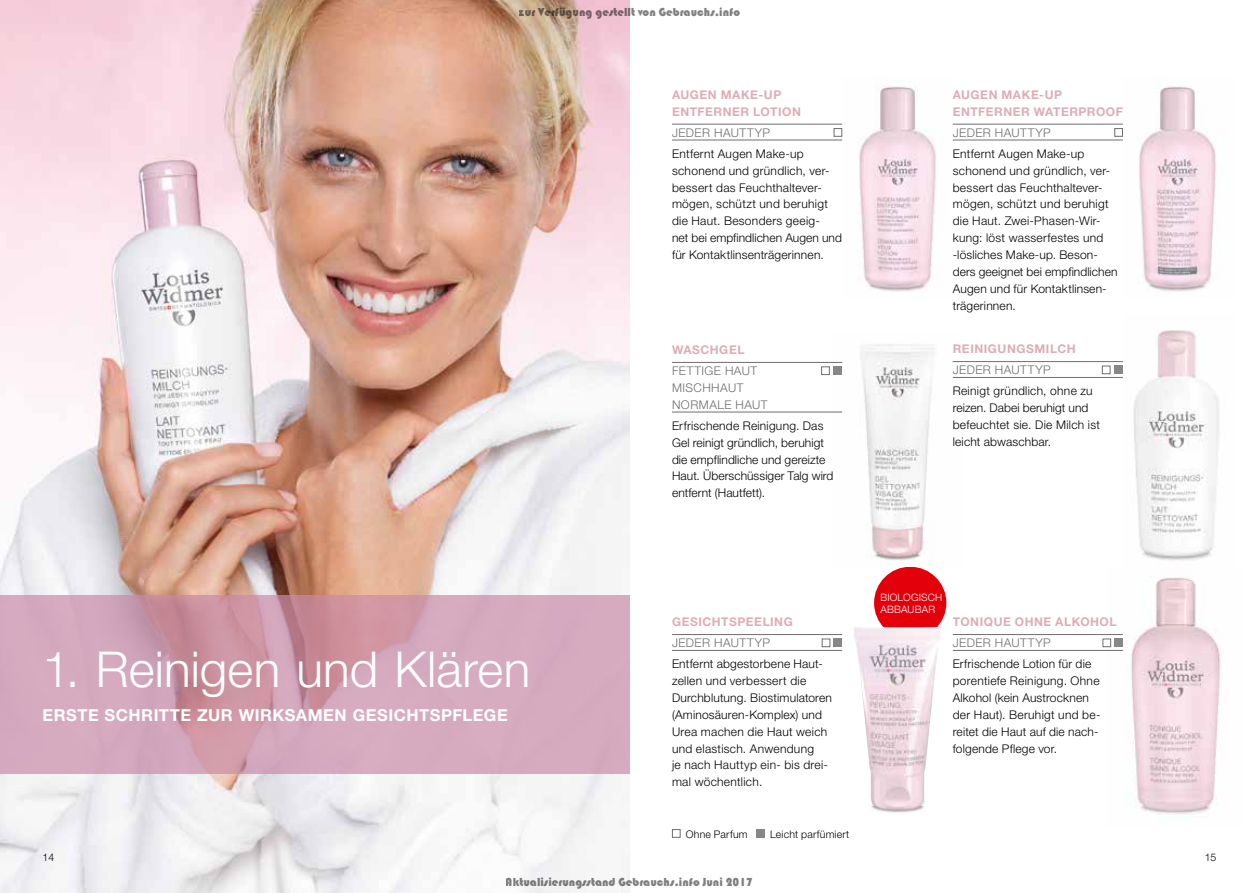
<style>
.page{position:relative;width:1259px;height:893px;background:#fff}
.page>*{position:absolute;margin:0;border:0;box-sizing:border-box;transform-origin:0 0}
.t1{font:300 49.5px "Helvetica Neue";letter-spacing:.005em;color:#fff}
.t2{font:700 16.5px "Helvetica Neue";letter-spacing:.03em;color:#fff}
.t3{font:300 12px/16.8px "Helvetica Neue";letter-spacing:.02em;color:#000}
.t4{font:700 12px/16.8px "Helvetica Neue";letter-spacing:.045em;color:#ddadb7}
.t5{font:300 12px/16.8px "Helvetica Neue";letter-spacing:.04em;color:#6e6e6e}
.t6{font:12px "Bauhaus 93";color:rgb(0 0 0/.5)}
.t7{font:300 10.5px "Helvetica Neue";letter-spacing:.02em;color:#000}
.t8{font:300 10.2px/12.3px "Helvetica Neue";letter-spacing:.02em;color:#fff}
</style>
<div class="page">
<img style="left:0;top:0;width:629px;height:893px">
<div style="left:874px;top:567px;width:72px;height:72px;background:#e3000b;border-radius:50%"></div>
<img style="left:1133px;top:330px;width:86px;height:231px">
<img style="left:833px;top:344px;width:128px;height:216px">
<img style="left:1139px;top:85px;width:77px;height:207px">
<img style="left:842px;top:85px;width:94px;height:207px">
<img style="left:1106px;top:577px;width:115px;height:237px">
<img style="left:854px;top:627px;width:87px;height:186px">
<hr style="left:672px;top:362px;width:170px;height:1px;background:#6e6e6e">
<hr style="left:672px;top:412px;width:170px;height:1px;background:#6e6e6e">
<div style="left:821px;top:366px;width:8px;height:9px;border:1px solid #6e6e6e"></div>
<div style="left:833px;top:366px;width:9px;height:9px;background:#868786"></div>
<hr style="left:672px;top:634px;width:170px;height:1px;background:#6e6e6e">
<hr style="left:672px;top:650px;width:170px;height:1px;background:#6e6e6e">
<div style="left:822px;top:639px;width:8px;height:8px;border:1px solid #6e6e6e"></div>
<div style="left:833px;top:639px;width:9px;height:8px;background:#868786"></div>
<hr style="left:952px;top:634px;width:171px;height:1px;background:#6e6e6e">
<hr style="left:952px;top:650px;width:171px;height:1px;background:#6e6e6e">
<div style="left:1102px;top:639px;width:9px;height:8px;border:1px solid #6e6e6e"></div>
<div style="left:1114px;top:639px;width:9px;height:8px;background:#868786"></div>
<hr style="left:952px;top:361px;width:171px;height:1px;background:#6e6e6e">
<hr style="left:952px;top:377px;width:171px;height:1px;background:#6e6e6e">
<div style="left:1102px;top:366px;width:8px;height:8px;border:1px solid #6e6e6e"></div>
<div style="left:1114px;top:366px;width:9px;height:8px;background:#868786"></div>
<hr style="left:952px;top:124px;width:171px;height:1px;background:#6e6e6e">
<hr style="left:952px;top:140px;width:171px;height:1px;background:#6e6e6e">
<div style="left:1114px;top:128px;width:9px;height:9px;border:1px solid #6e6e6e"></div>
<hr style="left:672px;top:124px;width:170px;height:1px;background:#6e6e6e">
<hr style="left:672px;top:140px;width:170px;height:1px;background:#6e6e6e">
<div style="left:833px;top:128px;width:9px;height:9px;border:1px solid #6e6e6e"></div>
<div style="left:672px;top:829px;width:8px;height:9px;border:1px solid #6e6e6e"></div>
<div style="left:756px;top:829px;width:9px;height:9px;background:#868786"></div>
<svg style="left:0;top:595px;width:629px;height:179px;background:#d2a3b6"></svg>
<p class="t6" style="left:519px;top:6px;width:223px">zur Verfügung gestellt von Gebrauchs.info</p>
<p class="t4" style="left:672px;top:86px;width:130px">AUGEN MAKE-UP<br>ENTFERNER LOTION</p>
<p class="t5" style="left:672px;top:124px;width:100px">JEDER HAUTTYP</p>
<p class="t3" style="left:672px;top:145px;width:171px">Entfernt Augen Make-up schonend und gründlich, ver&shy;bessert das Feuchthaltever&shy;mögen, schützt und beruhigt die Haut. Besonders geeig-<br>net bei empfindlichen Augen und für Kontaktlinsenträgerinnen.</p>
<p class="t4" style="left:672px;top:341px;width:74px">WASCHGEL</p>
<p class="t5" style="left:672px;top:362px;width:97px">FETTIGE HAUT<br>MISCHHAUT<br>NORMALE HAUT</p>
<p class="t3" style="left:672px;top:417px;width:163px">Erfrischende Reinigung. Das<br>Gel reinigt gründlich, beruhigt die empflindliche und gereizte<br>Haut. Überschüssiger Talg wird entfernt (Hautfett).</p>
<p class="t4" style="left:952px;top:86px;width:172px">AUGEN MAKE-UP<br>ENTFERNER WATERPROOF</p>
<p class="t5" style="left:952px;top:124px;width:100px">JEDER HAUTTYP</p>
<p class="t3" style="left:952px;top:145px;width:166px">Entfernt Augen Make-up schonend und gründlich, ver&shy;bessert das Feuchthaltever&shy;mögen, schützt und beruhigt die Haut. Zwei-Phasen-Wir&shy;kung: löst wasserfestes und -lösliches Make-up. Beson&shy;ders geeignet bei empfindlichen<br>Augen und für Kontaktlinsen&shy;trägerinnen.</p>
<p class="t4" style="left:952px;top:340px;width:124px">REINIGUNGSMILCH</p>
<p class="t5" style="left:952px;top:361px;width:100px">JEDER HAUTTYP</p>
<p class="t3" style="left:952px;top:382px;width:149px">Reinigt gründlich, ohne zu reizen. Dabei beruhigt und befeuchtet sie. Die Milch ist leicht abwaschbar.</p>
<h1 class="t1" style="left:43px;top:639px;width:489px">1. Reinigen und Klären</h1>
<h2 class="t2" style="left:43px;top:705px;width:467px">ERSTE SCHRITTE ZUR WIRKSAMEN GESICHTSPFLEGE</h2>
<p class="t4" style="left:672px;top:613px;width:122px">GESICHTSPEELING</p>
<p class="t5" style="left:672px;top:634px;width:100px">JEDER HAUTTYP</p>
<p class="t3" style="left:672px;top:655px;width:161px">Entfernt abgestorbene Haut&shy;zellen und verbessert die<br>Durchblutung. Biostimulatoren (Aminosäuren-Komplex) und<br>Urea machen die Haut weich und elastisch. Anwendung<br>je nach Hauttyp ein- bis drei&shy;mal wöchentlich.</p>
<p class="t7" style="left:686px;top:827px;width:63px">Ohne Parfum</p>
<p class="t7" style="left:770px;top:827px;width:81px">Leicht parfümiert</p>
<p class="t8" style="left:880px;top:591px;width:64px">BIOLOGISCH<br>ABBAUBAR</p>
<p class="t4" style="left:952px;top:613px;width:165px">TONIQUE OHNE ALKOHOL</p>
<p class="t5" style="left:952px;top:634px;width:100px">JEDER HAUTTYP</p>
<p class="t3" style="left:952px;top:655px;width:149px">Erfrischende Lotion für die porentiefe Reinigung. Ohne<br>Alkohol (kein Austrocknen der Haut). Beruhigt und be&shy;reitet die Haut auf die nach&shy;folgende Pflege vor.</p>
<p class="t7" style="left:43px;top:851px;width:13px">14</p>
<p class="t7" style="left:1204px;top:851px;width:13px">15</p>
<p class="t6" style="left:506px;top:875px;width:249px">Aktualisierungsstand Gebrauchs.info Juni 2017</p>
</div>
